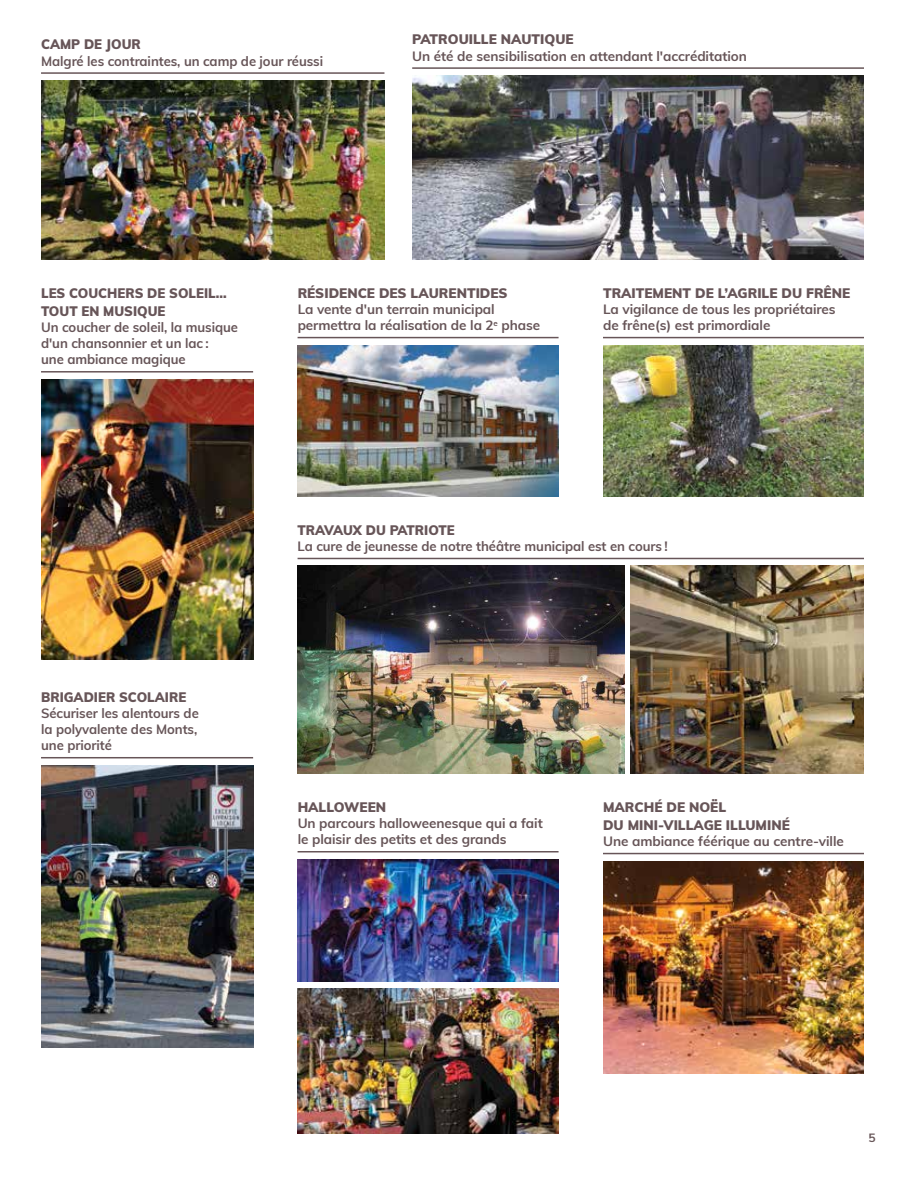
<style>
.page{position:relative;width:918px;height:1188px;background:#fff}
.page>*{position:absolute;margin:0;border:0;box-sizing:border-box;transform-origin:0 0}
.t1{font:700 13.5px/16.2px "Muli";letter-spacing:-.005em;color:#675558}
.t2{font:900 13.5px/18px "Muli";color:#675558}
.t3{font:700 12px "Muli";color:#675558}
</style>
<div class="page">
<img style="left:41px;top:379px;width:212px;height:280px">
<hr style="left:41px;top:371px;width:212px;height:2px;background:#675558">
<img style="left:41px;top:765px;width:212px;height:282px">
<hr style="left:41px;top:757px;width:212px;height:1px;background:#675558">
<img style="left:603px;top:345px;width:261px;height:152px">
<hr style="left:603px;top:337px;width:261px;height:1px;background:#675558">
<img style="left:298px;top:345px;width:261px;height:152px">
<hr style="left:298px;top:337px;width:261px;height:1px;background:#675558">
<img style="left:603px;top:861px;width:261px;height:212px">
<hr style="left:603px;top:853px;width:261px;height:1px;background:#675558">
<img style="left:298px;top:566px;width:326px;height:208px">
<img style="left:631px;top:566px;width:233px;height:208px">
<hr style="left:298px;top:558px;width:566px;height:1px;background:#675558">
<img style="left:41px;top:81px;width:343px;height:178px">
<hr style="left:41px;top:72px;width:343px;height:2px;background:#675558">
<img style="left:412px;top:76px;width:452px;height:183px">
<hr style="left:412px;top:67px;width:452px;height:2px;background:#675558">
<img style="left:298px;top:859px;width:261px;height:123px">
<hr style="left:298px;top:851px;width:261px;height:2px;background:#675558">
<img style="left:298px;top:988px;width:261px;height:146px">
<p class="t2" style="left:41px;top:35px;width:101px">CAMP DE JOUR</p>
<p class="t1" style="left:41px;top:52px;width:284px">Malgré les contraintes, un camp de jour réussi</p>
<p class="t2" style="left:412px;top:30px;width:163px">PATROUILLE NAUTIQUE</p>
<p class="t1" style="left:412px;top:47px;width:336px">Un été de sensibilisation en attendant l'accréditation</p>
<p class="t2" style="left:41px;top:283px;width:187px">LES COUCHERS DE SOLEIL...<br>TOUT EN MUSIQUE</p>
<p class="t1" style="left:41px;top:318px;width:198px">Un coucher de soleil, la musique d'un chansonnier et un lac :<br>une ambiance magique</p>
<p class="t2" style="left:298px;top:283px;width:211px">RÉSIDENCE DES LAURENTIDES</p>
<p class="t1" style="left:298px;top:300px;width:244px">La vente d'un terrain municipal permettra la réalisation de la 2<sup>e</sup> phase</p>
<p class="t2" style="left:603px;top:283px;width:249px">TRAITEMENT DE L’AGRILE DU FRÊNE</p>
<p class="t1" style="left:603px;top:300px;width:234px">La vigilance de tous les propriétaires de frêne(s) est primordiale</p>
<p class="t2" style="left:41px;top:687px;width:147px">BRIGADIER SCOLAIRE</p>
<p class="t1" style="left:41px;top:704px;width:159px;text-align:justify">Sécuriser les alentours de la polyvalente des Monts, une priorité</p>
<p class="t2" style="left:298px;top:520px;width:159px">TRAVAUX DU PATRIOTE</p>
<p class="t1" style="left:298px;top:537px;width:372px">La cure de jeunesse de notre théâtre municipal est en cours !</p>
<p class="t2" style="left:298px;top:797px;width:90px">HALLOWEEN</p>
<p class="t1" style="left:298px;top:814px;width:247px">Un parcours halloweenesque qui a fait le plaisir des petits et des grands</p>
<p class="t2" style="left:603px;top:797px;width:188px">MARCHÉ DE NOËL<br>DU MINI-VILLAGE ILLUMINÉ</p>
<p class="t1" style="left:603px;top:832px;width:242px">Une ambiance féérique au centre-ville</p>
<p class="t3" style="left:869px;top:1128px;width:9px">5</p>
</div>
